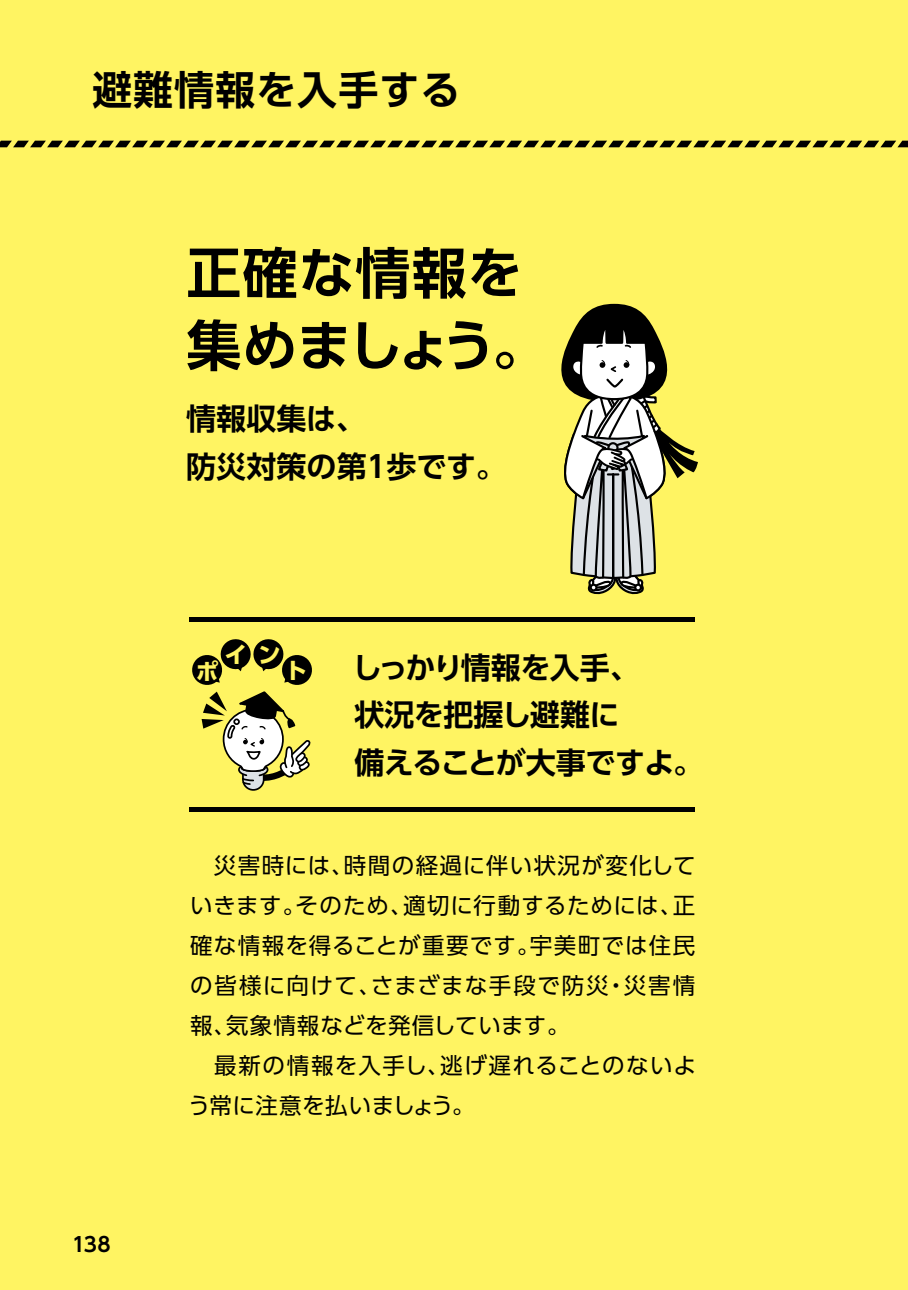
<style>
.page{position:relative;width:908px;height:1290px;background:#fff}
.page>*{position:absolute;margin:0;border:0;box-sizing:border-box;transform-origin:0 0}
.t1{font:700 55px/72.5px "UD Shin Go Pr 6 De";letter-spacing:.015em;color:#000}
.t2{font:700 40px "UD Shin Go Pr 6 De";letter-spacing:.025em;color:#000}
.t3{font:700 30px/47.5px "UD Shin Go Pr 6 De";letter-spacing:-.01em;color:#000}
.t4{font:22.5px/40px "UD Shin Go Pr 6";letter-spacing:.05em;color:#000}
.t5{font:700 22.5px "UD Shin Go Pr 6";color:#fff462}
.t6{font:700 20px "UD Shin Go Pr 6 De";color:#000}
</style>
<div class="page">
<div style="left:0;top:0;width:907px;height:1290px;background:#fff462"></div>
<svg style="left:0;top:141px;width:907px;height:6px"></svg>
<div style="left:189px;top:617px;width:506px;height:5px;background:#000"></div>
<hr style="left:189px;top:808px;width:506px;height:4px;background:#000">
<svg style="left:192px;top:639px;width:120px;height:152px"></svg>
<svg style="left:561px;top:303px;width:136px;height:292px"></svg>
<h2 class="t2" style="left:92px;top:57px;width:370px">避難情報を入手する</h2>
<h1 class="t1" style="left:186px;top:235px;width:362px">正確な情報を集めましょう。</h1>
<h3 class="t3" style="left:186px;top:394px;width:321px">情報収集は、<br>防災対策の第1歩です。</h3>
<p class="t5" style="left:224px;top:636px;width:24px">イ</p>
<p class="t5" style="left:196px;top:653px;width:24px">ポ</p>
<p class="t5" style="left:258px;top:635px;width:24px">ン</p>
<p class="t5" style="left:284px;top:652px;width:24px">ト</p>
<h3 class="t3" style="left:352px;top:643px;width:352px">しっかり情報を入手、<br>状況を把握し避難に<br>備えることが大事ですよ。</h3>
<p class="t6" style="left:72px;top:1228px;width:40px">138</p>
<p class="t4" style="left:188px;top:844px;width:509px">　災害時には、時間の経過に伴い状況が変化していきます。そのため、適切に行動するためには、正確な情報を得ることが重要です。宇美町では住民の皆様に向けて、さまざまな手段で防災・災害情報、気象情報などを発信しています。<br>　最新の情報を入手し、逃げ遅れることのないよう常に注意を払いましょう。</p>
</div>
